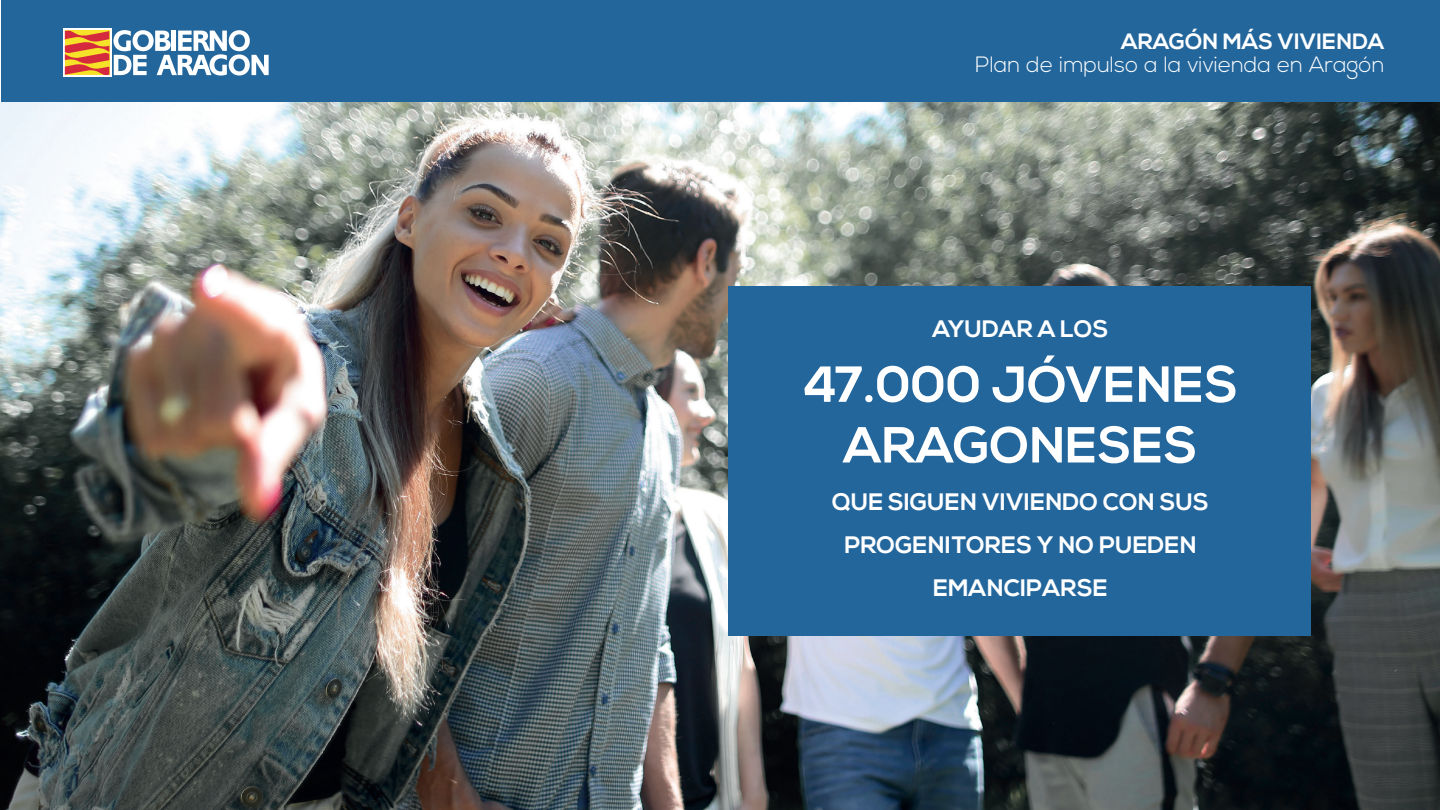
<style>
.page{position:relative;width:1440px;height:810px;background:#fff}
.page>*{position:absolute;margin:0;border:0;box-sizing:border-box;transform-origin:0 0}
.t1{font:700 50.55px/60.7px "Nexa";color:#fff;text-align:center}
.t2{font:700 23.77px/43.1px "Nexa";color:#fff;text-align:center}
.t3{font:300 22.12px "Nexa";color:#fff}
.t4{font:700 22.12px "Nexa";color:#fff}
</style>
<div class="page">
<div style="left:1px;top:0;width:1439px;height:102px;background:#23669c"></div>
<svg style="left:63px;top:28px;width:49px;height:49px"></svg>
<svg style="left:65px;top:30px;width:204px;height:46px"></svg>
<img style="left:0;top:102px;width:1440px;height:708px">
<div style="left:729px;top:286px;width:582px;height:350px;background:#23669c"></div>
<p class="t4" style="left:1121px;top:29px;width:265px">ARAGÓN MÁS VIVIENDA</p>
<p class="t3" style="left:975px;top:51px;width:411px">Plan de impulso a la vivienda en Aragón</p>
<p class="t2" style="left:932px;top:308px;width:178px">AYUDAR A LOS</p>
<h1 class="t1" style="left:803px;top:356px;width:437px">47.000 JÓVENES<br>ARAGONESES</h1>
<p class="t2" style="left:832px;top:481px;width:378px">QUE SIGUEN VIVIENDO CON SUS<br>PROGENITORES Y NO PUEDEN<br>EMANCIPARSE</p>
</div>
